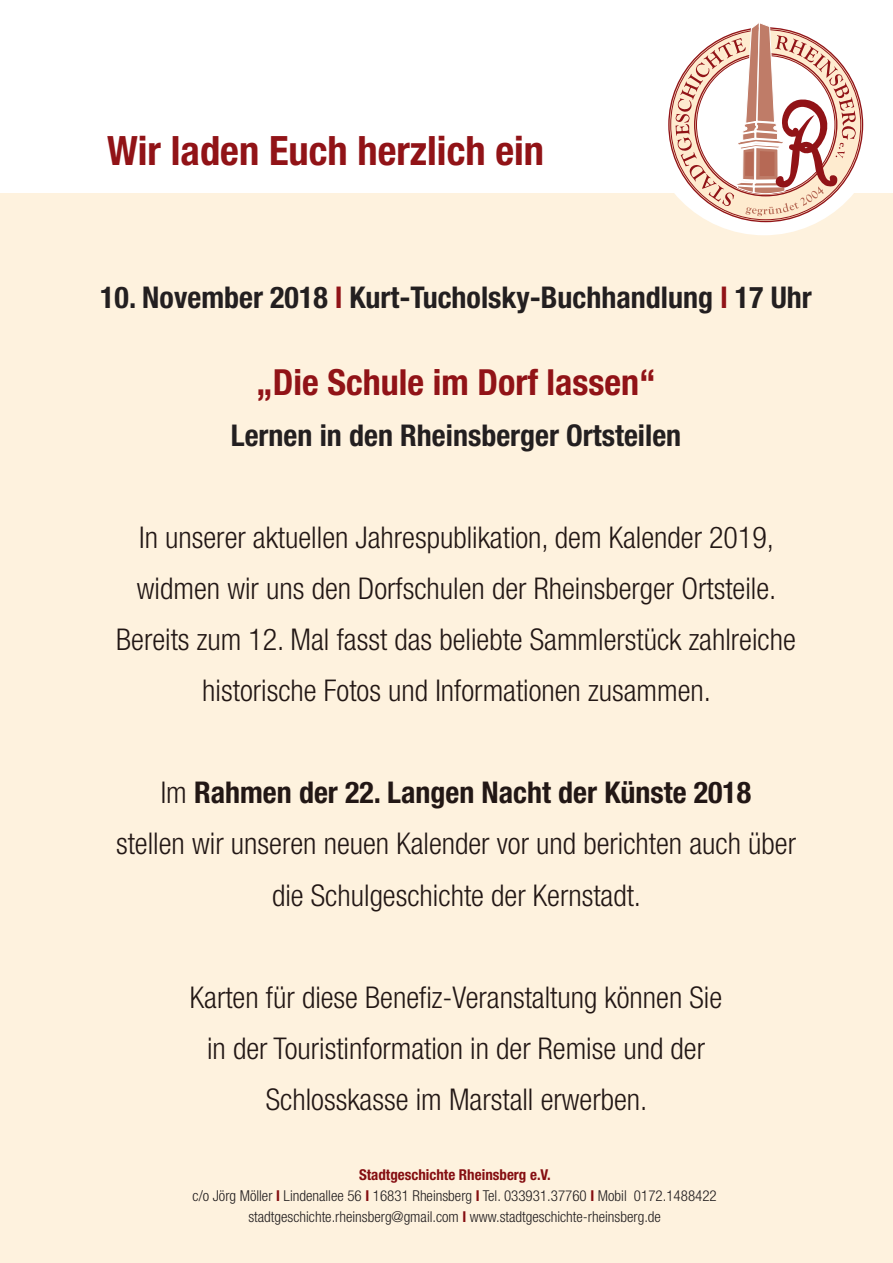
<style>
.page{position:relative;width:893px;height:1263px;background:#fff}
.page>*{position:absolute;margin:0;border:0;box-sizing:border-box;transform-origin:0 0}
.t1{font:700 condensed 40.5px "Helvetica Neue LT Std";color:#911317}
.t2{font:700 condensed 36px "Helvetica Neue LT Std";color:#911317}
.t3{font:300 condensed 30px/51px "Helvetica Neue LT Std";color:#221715;text-align:center}
.t4{font:700 condensed 30px "Helvetica Neue LT Std";color:#231f20}
.t5{font:300 condensed 15px/21px "Helvetica Neue LT Std";color:#231f20;text-align:center}
.s1{color:#911317}
.s2{font-weight:700}
.s3{font-weight:700;color:#850e11}
</style>
<div class="page">
<div style="left:0;top:193px;width:893px;height:1070px;background:#fef2de"></div>
<div style="left:647px;top:1px;width:234px;height:234px;background:#fff;border-radius:50%"></div>
<svg style="left:675px;top:23px;width:181px;height:193px"></svg>
<h1 class="t1" style="left:107px;top:126px;width:438px">Wir laden Euch herzlich ein</h1>
<p class="t4" style="left:100px;top:280px;width:713px">10. November 2018 <span class="s1">l</span> Kurt-Tucholsky-Buchhandlung <span class="s1">l</span> 17 Uhr</p>
<p class="t2" style="left:256px;top:361px;width:401px">„Die Schule im Dorf lassen“</p>
<p class="t4" style="left:231px;top:418px;width:452px">Lernen in den Rheinsberger Ortsteilen</p>
<p class="t3" style="left:116px;top:512px;width:681px">In unserer aktuellen Jahrespublikation, dem Kalender 2019, widmen wir uns den Dorfschulen der Rheinsberger Ortsteile.<br>Bereits zum 12. Mal fasst das beliebte Sammlerstück zahlreiche historische Fotos und Informationen zusammen.</p>
<p class="t3" style="left:116px;top:767px;width:681px">Im <span class="s2">Rahmen der 22. Langen Nacht der Künste 2018<br></span>stellen wir unseren neuen Kalender vor und berichten auch über die Schulgeschichte der Kernstadt.</p>
<p class="t3" style="left:190px;top:971px;width:534px">Karten für diese Benefiz-Veranstaltung können Sie in der Touristinformation in der Remise und der<br>Schlosskasse im Marstall erwerben.</p>
<p class="t5" style="left:193px;top:1164px;width:526px"><span class="s3">Stadtgeschichte Rheinsberg e.V.<br></span>c/o Jörg Möller <span class="s3">I</span> Lindenallee 56 <span class="s3">I</span> 16831 Rheinsberg <span class="s3">I</span> Tel. 033931.37760 <span class="s3">I</span> Mobil 0172.1488422 stadtgeschichte.rheinsberg@gmail.com <span class="s3">I</span> www.stadtgeschichte-rheinsberg.de</p>
</div>
